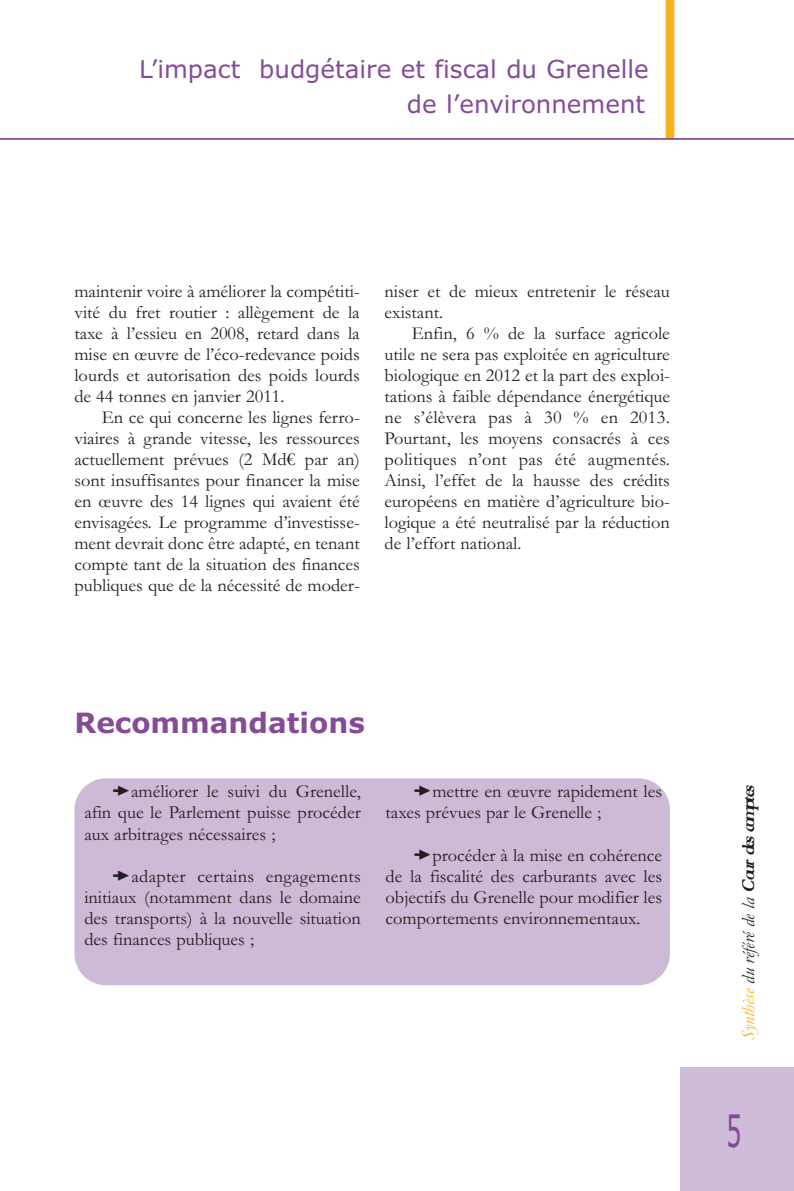
<style>
.page{position:relative;width:794px;height:1191px;background:#fff}
.page>*{position:absolute;margin:0;border:0;box-sizing:border-box;transform-origin:0 0}
.t1{font:44.8px "Verdana";color:#854b97;scale:.55 1}
.t2{font:700 28px "Verdana";color:#854b97}
.t3{font:24.5px/35px "Verdana";color:#854b97;text-align:right}
.t4{font:18.38px/21px "Garamond";color:#231f20;text-align:justify}
.t5{font:italic 700 18.38px "Garamond";color:#231f20}
.s1{font-weight:400;color:#fbb11d}
.s2{font-weight:400}
</style>
<div class="page">
<div style="left:665px;top:0;width:9px;height:139px;background:#fbb11d"></div>
<div style="left:680px;top:1067px;width:114px;height:124px;background:#cebcd9"></div>
<hr style="left:0;top:138px;width:794px;height:2px;background:#854b97">
<div style="left:74px;top:778px;width:596px;height:207px;background:#cdbad7;border-radius:32px"></div>
<h3 class="t3" style="left:139px;top:52px;width:511px">L’impact budgétaire et fiscal du Grenelle de l’environnement</h3>
<p class="t4" style="left:74px;top:280px;width:287px">maintenir voire à améliorer la compétiti&shy;vité du fret routier : allègement de la taxe à l’essieu en 2008, retard dans la mise en œuvre de l’éco-redevance poids lourds et autorisation des poids lourds de 44 tonnes en janvier 2011.</p>
<p class="t4" style="left:74px;top:406px;width:287px;text-indent:27px">En ce qui concerne les lignes ferro&shy;viaires à grande vitesse, les ressources actuellement prévues (2 Md€ par an) sont insuffisantes pour financer la mise en œuvre des 14 lignes qui avaient été envisagées. Le programme d’investisse&shy;ment devrait donc être adapté, en tenant compte tant de la situation des finances publiques que de la nécessité de moder-</p>
<p class="t4" style="left:384px;top:280px;width:287px">niser et de mieux entretenir le réseau existant.</p>
<p class="t4" style="left:384px;top:322px;width:287px;text-indent:27px">Enfin, 6 % de la surface agricole utile ne sera pas exploitée en agriculture biologique en 2012 et la part des exploi&shy;tations à faible dépendance énergétique ne s’élèvera pas à 30 % en 2013.<br>Pourtant, les moyens consacrés à ces politiques n’ont pas été augmentés.<br>Ainsi, l’effet de la hausse des crédits européens en matière d’agriculture bio&shy;logique a été neutralisé par la réduction de l’effort national.</p>
<h2 class="t2" style="left:74px;top:706px;width:292px">Recommandations</h2>
<p class="t4" style="left:84px;top:780px;width:278px;text-indent:47px">améliorer le suivi du Grenelle, afin que le Parlement puisse procéder aux arbitrages nécessaires ;</p>
<p class="t4" style="left:84px;top:864px;width:278px;text-indent:47px">adapter certains engagements initiaux (notamment dans le domaine des transports) à la nouvelle situation des finances publiques ;</p>
<p class="t4" style="left:385px;top:780px;width:278px;text-indent:47px">mettre en œuvre rapidement les taxes prévues par le Grenelle ;</p>
<p class="t4" style="left:385px;top:843px;width:278px;text-indent:47px">procéder à la mise en cohérence de la fiscalité des carburants avec les objectifs du Grenelle pour modifier les comportements environnementaux.</p>
<p class="t5" style="left:737px;top:1040px;width:262px;rotate:-90deg"><span class="s1">Syn th èse</span> <span class="s2">du référé de la</span> Courdescomptes</p>
<h1 class="t1" style="left:726px;top:1105px;width:30px">5</h1>
</div>
